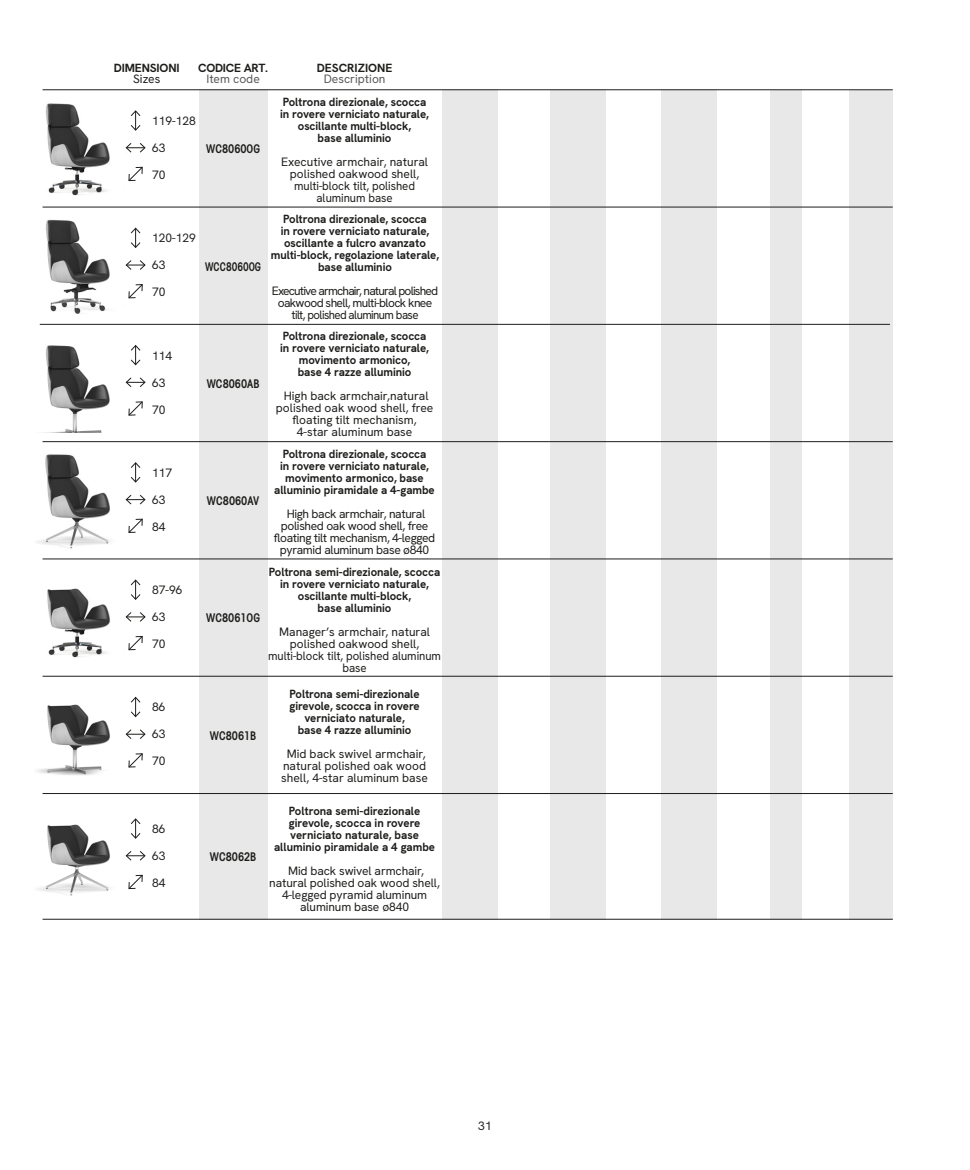
<style>
.page{position:relative;width:970px;height:1170px;background:#fff}
.page>*{position:absolute;margin:0;border:0;box-sizing:border-box;transform-origin:0 0}
.DESCRIZIONE{font:700 12px/12px "HK Grotesk";letter-spacing:-.005em;color:#1d1d1b;text-align:center;scale:.95 1}
.DESCRIZIONE-2{font:12px/12px "HK Grotesk";letter-spacing:-.005em;color:#1d1d1b;text-align:center}
.DESCRIZIONE-3{font:12px/12px "HK Grotesk";letter-spacing:-.03em;color:#1d1d1b;text-align:center}
.DESCRIZIONE-4{font:12px/12px "HK Grotesk";letter-spacing:-.005em;color:#1d1d1b;text-align:center;scale:.95 1}
.DESCRIZIONE-5{font:12px/12px "HK Grotesk";letter-spacing:-.07em;color:#1d1d1b;text-align:center}
.codice{font:600 condensed 12px "Avant Garde";color:#1d1d1b;scale:.92 1}
.DESCRIZIONE-6{font:700 12px "HK Grotesk";letter-spacing:-.005em;color:#1d1d1b}
.DESCRIZIONE-7{font:12px "HK Grotesk";letter-spacing:-.05em;color:#1d1d1b;scale:.95 1}
.t1{font:12px "HK Grotesk";color:#575756}
.codice-2{font:600 condensed 12px "Avant Garde";color:#1d1d1b;scale:.85 1}
.s1{font-weight:700}
</style>
<div class="page">
<img style="left:46px;top:103px;width:85px;height:93px">
<img style="left:46px;top:219px;width:85px;height:95px">
<img style="left:43px;top:345px;width:88px;height:88px">
<img style="left:37px;top:454px;width:94px;height:95px">
<img style="left:47px;top:584px;width:84px;height:74px">
<img style="left:37px;top:704px;width:94px;height:71px">
<img style="left:38px;top:823px;width:93px;height:73px">
<div style="left:199px;top:89px;width:68px;height:830px;background:#e8e8e8"></div>
<div style="left:442px;top:89px;width:55px;height:830px;background:#e8e8e8"></div>
<div style="left:550px;top:89px;width:55px;height:830px;background:#e8e8e8"></div>
<div style="left:661px;top:89px;width:55px;height:830px;background:#e8e8e8"></div>
<div style="left:770px;top:90px;width:31px;height:829px;background:#e8e8e8"></div>
<div style="left:849px;top:90px;width:43px;height:829px;background:#e8e8e8"></div>
<hr style="left:43px;top:89px;width:849px;height:1px;background:#1d1d1b">
<hr style="left:43px;top:918px;width:849px;height:1px;background:#1d1d1b">
<hr style="left:43px;top:207px;width:849px;height:1px;background:#1d1d1b">
<hr style="left:43px;top:441px;width:849px;height:1px;background:#1d1d1b">
<hr style="left:43px;top:558px;width:849px;height:1px;background:#1d1d1b">
<hr style="left:40px;top:324px;width:849px;height:1px;background:#1d1d1b">
<svg style="left:126px;top:260px;width:19px;height:10px"></svg>
<svg style="left:131px;top:228px;width:10px;height:20px"></svg>
<svg style="left:128px;top:284px;width:15px;height:14px"></svg>
<svg style="left:126px;top:377px;width:19px;height:10px"></svg>
<svg style="left:131px;top:345px;width:10px;height:20px"></svg>
<svg style="left:128px;top:401px;width:15px;height:14px"></svg>
<svg style="left:126px;top:143px;width:19px;height:10px"></svg>
<svg style="left:131px;top:110px;width:10px;height:21px"></svg>
<svg style="left:128px;top:167px;width:15px;height:14px"></svg>
<svg style="left:126px;top:494px;width:19px;height:10px"></svg>
<svg style="left:131px;top:462px;width:10px;height:20px"></svg>
<svg style="left:128px;top:518px;width:15px;height:15px"></svg>
<hr style="left:43px;top:675px;width:849px;height:1px;background:#1d1d1b">
<svg style="left:126px;top:612px;width:19px;height:10px"></svg>
<svg style="left:131px;top:579px;width:10px;height:20px"></svg>
<svg style="left:128px;top:636px;width:15px;height:14px"></svg>
<hr style="left:43px;top:793px;width:849px;height:1px;background:#1d1d1b">
<svg style="left:126px;top:729px;width:19px;height:10px"></svg>
<svg style="left:131px;top:696px;width:10px;height:21px"></svg>
<svg style="left:128px;top:753px;width:15px;height:14px"></svg>
<svg style="left:126px;top:850px;width:19px;height:10px"></svg>
<svg style="left:131px;top:818px;width:10px;height:20px"></svg>
<svg style="left:128px;top:874px;width:15px;height:15px"></svg>
<p class="DESCRIZIONE-6" style="left:114px;top:60px;width:68px">DIMENSIONI</p>
<p class="DESCRIZIONE-2" style="left:133px;top:72px;width:29px">Sizes</p>
<p class="DESCRIZIONE-6" style="left:198px;top:60px;width:71px">CODICE ART.</p>
<p class="t1" style="left:206px;top:71px;width:55px">Item code</p>
<p class="DESCRIZIONE-2" style="left:152px;top:114px;width:45px">119-128</p>
<p class="DESCRIZIONE-2" style="left:152px;top:141px;width:15px">63</p>
<p class="DESCRIZIONE-2" style="left:152px;top:168px;width:15px">70</p>
<p class="codice" style="left:206px;top:142px;width:60px">WC8060OG</p>
<p class="DESCRIZIONE-6" style="left:317px;top:60px;width:77px">DESCRIZIONE</p>
<p class="t1" style="left:324px;top:71px;width:63px">Description</p>
<p class="DESCRIZIONE" style="left:280px;top:95px;width:158px">Poltrona direzionale, scocca in rovere verniciato naturale, oscillante multi-block,</p>
<p class="DESCRIZIONE-2" style="left:281px;top:125px;width:148px;line-height:24px"><span class="s1">base alluminio<br></span>Executive armchair, natural</p>
<p class="DESCRIZIONE-2" style="left:290px;top:167px;width:131px">polished oakwood shell,</p>
<p class="DESCRIZIONE-4" style="left:294px;top:179px;width:129px">multi-block tilt, polished</p>
<p class="DESCRIZIONE-4" style="left:316px;top:191px;width:82px">aluminum base</p>
<p class="DESCRIZIONE-2" style="left:152px;top:232px;width:45px">120-129</p>
<p class="DESCRIZIONE-2" style="left:152px;top:259px;width:15px">63</p>
<p class="DESCRIZIONE-2" style="left:152px;top:286px;width:15px">70</p>
<p class="DESCRIZIONE-2" style="left:152px;top:349px;width:22px">114</p>
<p class="DESCRIZIONE-2" style="left:152px;top:376px;width:15px">63</p>
<p class="DESCRIZIONE-2" style="left:152px;top:403px;width:15px">70</p>
<p class="DESCRIZIONE-2" style="left:152px;top:466px;width:22px">117</p>
<p class="DESCRIZIONE-2" style="left:152px;top:493px;width:15px">63</p>
<p class="DESCRIZIONE-2" style="left:152px;top:520px;width:15px">84</p>
<p class="DESCRIZIONE-2" style="left:152px;top:583px;width:32px">87-96</p>
<p class="DESCRIZIONE-2" style="left:152px;top:610px;width:15px">63</p>
<p class="DESCRIZIONE-2" style="left:152px;top:637px;width:15px">70</p>
<p class="DESCRIZIONE-2" style="left:152px;top:701px;width:15px">86</p>
<p class="DESCRIZIONE-2" style="left:152px;top:728px;width:15px">63</p>
<p class="DESCRIZIONE-2" style="left:152px;top:755px;width:15px">70</p>
<p class="DESCRIZIONE-2" style="left:152px;top:822px;width:15px">86</p>
<p class="DESCRIZIONE-2" style="left:152px;top:849px;width:15px">63</p>
<p class="DESCRIZIONE-2" style="left:152px;top:876px;width:15px">84</p>
<p class="codice-2" style="left:205px;top:259px;width:68px">WCC8060OG</p>
<p class="codice" style="left:207px;top:376px;width:59px">WC8060AB</p>
<p class="codice" style="left:207px;top:493px;width:58px">WC8060AV</p>
<p class="codice" style="left:206px;top:610px;width:60px">WC8061OG</p>
<p class="codice" style="left:210px;top:728px;width:52px">WC8061B</p>
<p class="codice" style="left:210px;top:849px;width:52px">WC8062B</p>
<p class="DESCRIZIONE" style="left:281px;top:213px;width:158px;text-align:left">Poltrona direzionale, scocca in rovere verniciato naturale, oscillante a fulcro avanzato</p>
<p class="DESCRIZIONE" style="left:271px;top:249px;width:179px">multi-block, regolazione laterale, base alluminio</p>
<p class="DESCRIZIONE-5" style="left:272px;top:285px;width:168px">Executive armchair, natural polished oakwood shell, multi-block knee</p>
<p class="DESCRIZIONE-7" style="left:291px;top:307px;width:135px">tilt, polished aluminum base</p>
<p class="DESCRIZIONE" style="left:280px;top:330px;width:158px">Poltrona direzionale, scocca in rovere verniciato naturale, movimento armonico,</p>
<p class="DESCRIZIONE-2" style="left:284px;top:360px;width:146px;line-height:24px"><span class="s1">base 4 razze alluminio<br></span>High back armchair,natural</p>
<p class="DESCRIZIONE-2" style="left:276px;top:402px;width:159px">polished oak wood shell, free floating tilt mechanism,<br>4-star aluminum base</p>
<p class="DESCRIZIONE" style="left:274px;top:447px;width:170px">Poltrona direzionale, scocca<br>in rovere verniciato naturale, movimento armonico, base alluminio piramidale a 4-gambe</p>
<p class="DESCRIZIONE-3" style="left:274px;top:507px;width:163px">High back armchair, natural polished oak wood shell, free floating tilt mechanism, 4-legged pyramid aluminum base ø840</p>
<p class="DESCRIZIONE" style="left:269px;top:566px;width:182px">Poltrona semi-direzionale, scocca in rovere verniciato naturale, oscillante multi-block,</p>
<p class="DESCRIZIONE-2" style="left:279px;top:596px;width:152px;line-height:24px"><span class="s1">base alluminio<br></span>Manager’s armchair, natural</p>
<p class="DESCRIZIONE-2" style="left:290px;top:638px;width:131px">polished oakwood shell,</p>
<p class="DESCRIZIONE-4" style="left:268px;top:650px;width:183px">multi-block tilt, polished aluminum base</p>
<p class="DESCRIZIONE" style="left:289px;top:687px;width:139px">Poltrona semi-direzionale girevole, scocca in rovere verniciato naturale,</p>
<p class="DESCRIZIONE-2" style="left:287px;top:717px;width:140px;line-height:24px"><span class="s1">base 4 razze alluminio<br></span>Mid back swivel armchair,</p>
<p class="DESCRIZIONE-2" style="left:281px;top:759px;width:148px;text-align:left">natural polished oak wood shell, 4-star aluminum base</p>
<p class="DESCRIZIONE" style="left:274px;top:804px;width:171px">Poltrona semi-direzionale girevole, scocca in rovere verniciato naturale, base alluminio piramidale a 4 gambe</p>
<p class="DESCRIZIONE-2" style="left:269px;top:864px;width:172px">Mid back swivel armchair, natural polished oak wood shell,<br>4-legged pyramid aluminum aluminum base ø840</p>
<p class="DESCRIZIONE-2" style="left:478px;top:1119px;width:15px">31</p>
</div>
